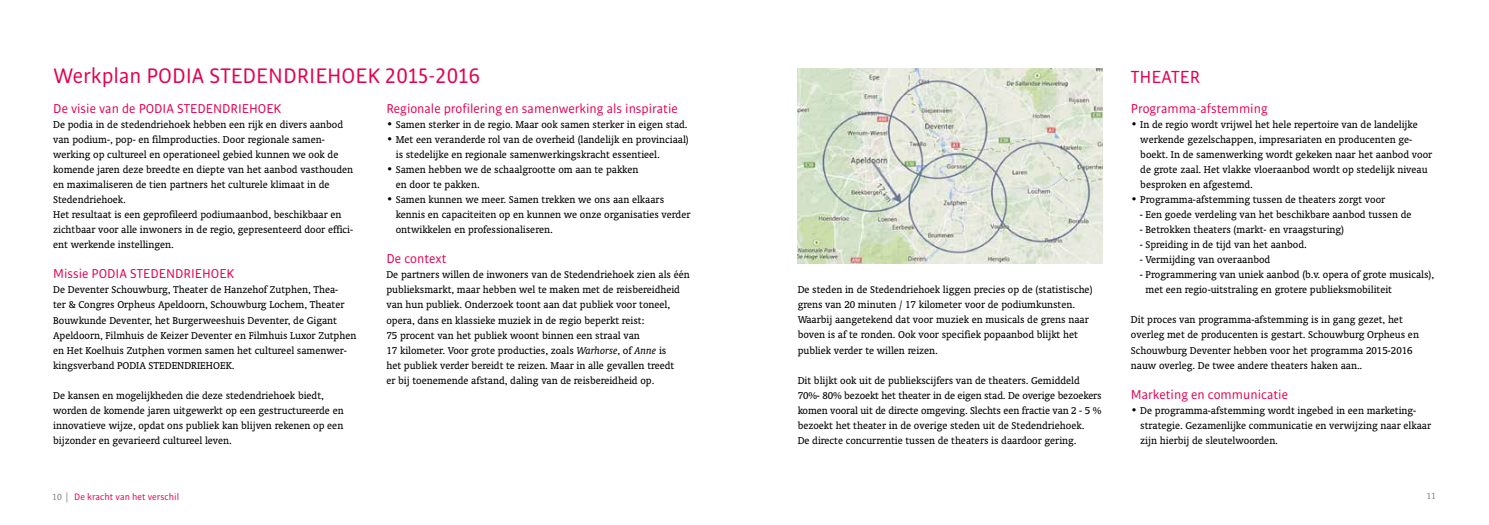
<style>
.page{position:relative;width:1489px;height:525px;background:#fff}
.page>*{position:absolute;margin:0;border:0;box-sizing:border-box;transform-origin:0 0}
.t1{font:22.5px "Bulo Rounded";color:#e5004b}
.t2{font:18.75px "Bulo Rounded";color:#e5004b}
.t3{font:13.75px "Bulo Rounded";color:#e5004b}
.t4{font:11.25px/15px "Oranda BT";color:#000}
.t5{font:10px "Bulo Rounded";color:#e5004b}
.t6{font:10px "Oranda BT";color:#878787}
.s1{font-style:italic}
.s2{font-family:"Oranda BT";color:#878787}
</style>
<div class="page">
<img style="left:797px;top:68px;width:305px;height:195px">
<h1 class="t1" style="left:53px;top:62px;width:429px">Werkplan PODIA STEDENDRIEHOEK 2015-2016</h1>
<h2 class="t2" style="left:1130px;top:66px;width:71px">THEATER</h2>
<p class="t3" style="left:1130px;top:100px;width:138px">Programma-afstemming</p>
<p class="t4" style="left:1140px;top:117px;width:293px;text-indent:-9px">• In de regio wordt vrijwel het hele repertoire van de landelijke werkende gezelschappen, impresariaten en producenten ge&shy;boekt. In de samenwerking wordt gekeken naar het aanbod voor de grote zaal. Het vlakke vloeraanbod wordt op stedelijk niveau besproken en afgestemd.</p>
<p class="t4" style="left:1130px;top:192px;width:256px">• Programma-afstemming tussen de theaters zorgt voor</p>
<p class="t4" style="left:1139px;top:207px;width:273px">- Een goede verdeling van het beschikbare aanbod tussen de</p>
<p class="t4" style="left:1139px;top:222px;width:206px">- Betrokken theaters (markt- en vraagsturing)</p>
<p class="t4" style="left:1139px;top:237px;width:168px">- Spreiding in de tijd van het aanbod.</p>
<p class="t4" style="left:1139px;top:252px;width:132px">- Vermijding van overaanbod</p>
<p class="t4" style="left:1145px;top:267px;width:290px;text-indent:-6px">- Programmering van uniek aanbod (b.v. opera of grote musicals), met een regio-uitstraling en grotere publieksmobiliteit</p>
<p class="t4" style="left:1130px;top:312px;width:289px">Dit proces van programma-afstemming is in gang gezet, het overleg met de producenten is gestart. Schouwburg Orpheus en Schouwburg Deventer hebben voor het programma 2015-2016 nauw overleg. De twee andere theaters haken aan..</p>
<p class="t3" style="left:1130px;top:385px;width:159px">Marketing en communicatie</p>
<p class="t4" style="left:1140px;top:402px;width:292px;text-indent:-9px">• De programma-afstemming wordt ingebed in een marketing&shy;strategie. Gezamenlijke communicatie en verwijzing naar elkaar zijn hierbij de sleutelwoorden.</p>
<p class="t3" style="left:386px;top:100px;width:293px">Regionale profilering en samenwerking als inspiratie</p>
<p class="t4" style="left:386px;top:117px;width:302px">• Samen sterker in de regio. Maar ook samen sterker in eigen stad.</p>
<p class="t4" style="left:396px;top:132px;width:294px;text-indent:-9px">• Met een veranderde rol van de overheid (landelijk en provinciaal) is stedelijke en regionale samenwerkingskracht essentieel.</p>
<p class="t4" style="left:396px;top:162px;width:244px;text-indent:-9px">• Samen hebben we de schaalgrootte om aan te pakken en door te pakken.</p>
<p class="t4" style="left:396px;top:192px;width:296px;text-indent:-9px">• Samen kunnen we meer. Samen trekken we ons aan elkaars kennis en capaciteiten op en kunnen we onze organisaties verder ontwikkelen en professionaliseren.</p>
<p class="t3" style="left:386px;top:250px;width:62px">De context</p>
<p class="t4" style="left:386px;top:267px;width:305px">De partners willen de inwoners van de Stedendriehoek zien als één publieksmarkt, maar hebben wel te maken met de reisbereidheid van hun publiek. Onderzoek toont aan dat publiek voor toneel, opera, dans en klassieke muziek in de regio beperkt reist:<br>75 procent van het publiek woont binnen een straal van<br>17 kilometer. Voor grote producties, zoals <span class="s1">Warhorse</span>, of <span class="s1">Anne</span> is<br>het publiek verder bereidt te reizen. Maar in alle gevallen treedt<br>er bij toenemende afstand, daling van de reisbereidheid op.</p>
<p class="t3" style="left:53px;top:100px;width:230px">De visie van de PODIA STEDENDRIEHOEK</p>
<p class="t4" style="left:53px;top:117px;width:301px">De podia in de stedendriehoek hebben een rijk en divers aanbod van podium-, pop- en filmproducties. Door regionale samen&shy;werking op cultureel en operationeel gebied kunnen we ook de komende jaren deze breedte en diepte van het aanbod vasthouden en maximaliseren de tien partners het culturele klimaat in de Stedendriehoek.<br>Het resultaat is een geprofileerd podiumaanbod, beschikbaar en zichtbaar voor alle inwoners in de regio, gepresenteerd door effici&shy;ënt werkende instellingen.</p>
<p class="t3" style="left:53px;top:265px;width:183px">Missie PODIA STEDENDRIEHOEK</p>
<p class="t4" style="left:53px;top:282px;width:305px">De Deventer Schouwburg, Theater de Hanzehof Zutphen, Thea-<br>ter &amp; Congres Orpheus Apeldoorn, Schouwburg Lochem, Theater Bouwkunde Deventer, het Burgerweeshuis Deventer, de Gigant Apeldoorn, Filmhuis de Keizer Deventer en Filmhuis Luxor Zutphen en Het Koelhuis Zutphen vormen samen het cultureel samenwer&shy;kingsverband PODIA STEDENDRIEHOEK.</p>
<p class="t4" style="left:53px;top:387px;width:292px">De kansen en mogelijkheden die deze stedendriehoek biedt, worden de komende jaren uitgewerkt op een gestructureerde en innovatieve wijze, opdat ons publiek kan blijven rekenen op een bijzonder en gevarieerd cultureel leven.</p>
<p class="t4" style="left:797px;top:282px;width:296px">De steden in de Stedendriehoek liggen precies op de (statistische) grens van 20 minuten / 17 kilometer voor de podiumkunsten.<br>Waarbij aangetekend dat voor muziek en musicals de grens naar boven is af te ronden. Ook voor specifiek popaanbod blijkt het publiek verder te willen reizen.</p>
<p class="t4" style="left:797px;top:372px;width:305px">Dit blijkt ook uit de publiekscijfers van de theaters. Gemiddeld 70%- 80% bezoekt het theater in de eigen stad. De overige bezoekers komen vooral uit de directe omgeving. Slechts een fractie van 2 - 5 % bezoekt het theater in de overige steden uit de Stedendriehoek.<br>De directe concurrentie tussen de theaters is daardoor gering.</p>
<p class="t5" style="left:52px;top:490px;width:128px"><span class="s2">10 |</span> De kracht van het verschil</p>
<p class="t6" style="left:1426px;top:490px;width:11px">11</p>
</div>
